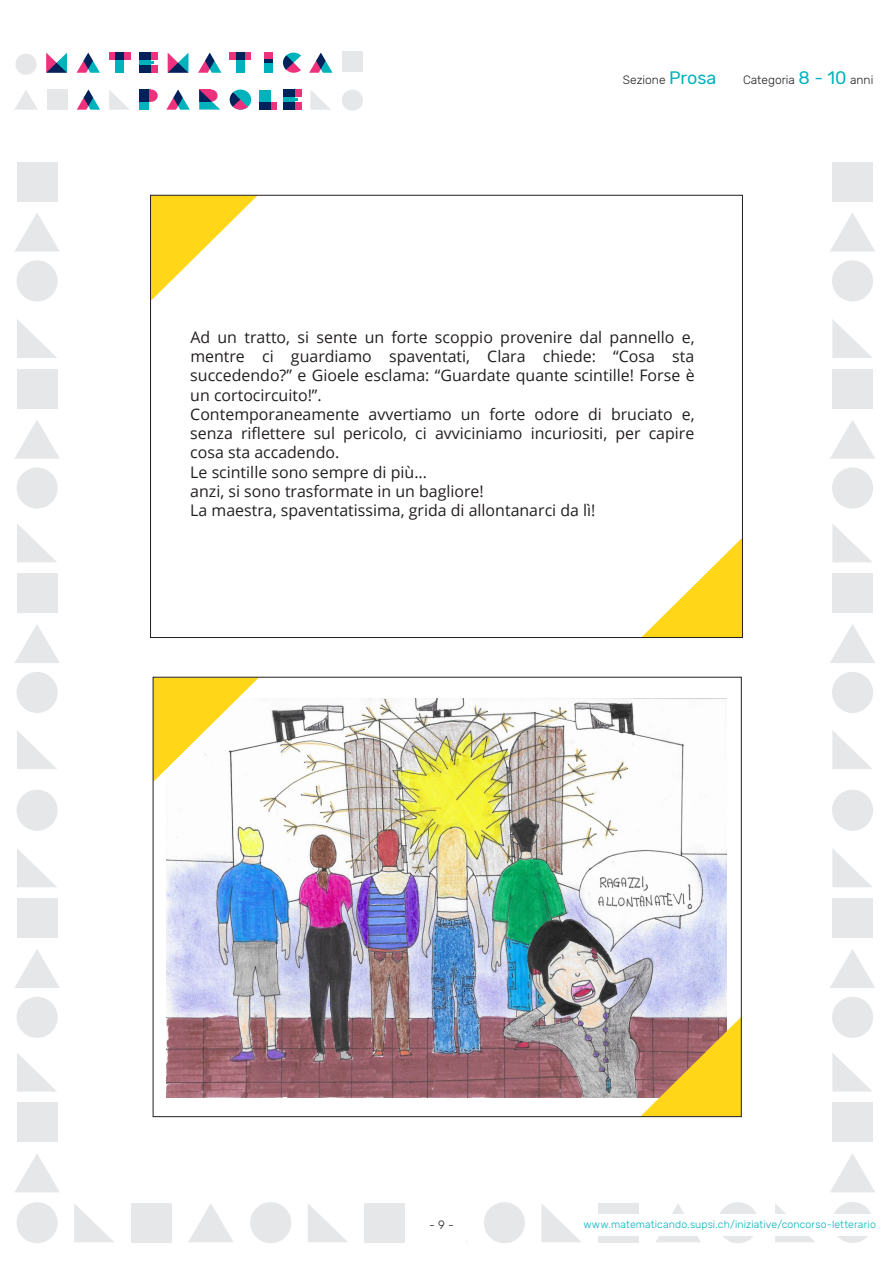
<style>
.page{position:relative;width:893px;height:1263px;background:#fff}
.page>*{position:absolute;margin:0;border:0;box-sizing:border-box;transform-origin:0 0}
.t1{font:15.9px/19.2px "Open Sans";color:#231f20}
.t2{font:300 12px "Rubik";color:#231f20}
.t3{font:300 10.5px "Rubik";letter-spacing:.01em;color:#00b2bc}
.s1{font-weight:400;font-size:18px;color:#00b2bc}
</style>
<div class="page">
<div style="left:250px;top:1202px;width:41px;height:41px;background:#e6e7e9;border-radius:50%"></div>
<div style="left:484px;top:1202px;width:41px;height:41px;background:#e6e7e9;border-radius:50%"></div>
<svg style="left:308px;top:1204px;width:40px;height:38px"></svg>
<svg style="left:541px;top:1204px;width:40px;height:38px"></svg>
<div style="left:365px;top:1203px;width:40px;height:39px;background:#e6e7e9"></div>
<div style="left:15px;top:54px;width:22px;height:21px;background:#e6e7e9;border-radius:50%"></div>
<svg style="left:77px;top:90px;width:23px;height:20px"></svg>
<div style="left:342px;top:51px;width:21px;height:20px;background:#e6e7e9"></div>
<div style="left:342px;top:90px;width:21px;height:21px;background:#e6e7e9;border-radius:50%"></div>
<div style="left:47px;top:90px;width:21px;height:20px;background:#e6e7e9"></div>
<svg style="left:46px;top:53px;width:21px;height:20px"></svg>
<svg style="left:77px;top:53px;width:23px;height:20px"></svg>
<div style="left:116px;top:53px;width:8px;height:20px;background:#00b2bc"></div>
<svg style="left:109px;top:53px;width:22px;height:7px"></svg>
<div style="left:283px;top:90px;width:11px;height:20px;background:#00b2bc"></div>
<svg style="left:283px;top:90px;width:18px;height:7px"></svg>
<svg style="left:283px;top:102px;width:18px;height:8px"></svg>
<svg style="left:283px;top:53px;width:18px;height:20px"></svg>
<div style="left:259px;top:102px;width:18px;height:8px;background:#ee317c"></div>
<svg style="left:259px;top:90px;width:12px;height:20px"></svg>
<div style="left:264px;top:53px;width:9px;height:10px;background:#ee317c"></div>
<svg style="left:264px;top:59px;width:9px;height:14px"></svg>
<svg style="left:109px;top:90px;width:21px;height:20px"></svg>
<svg style="left:309px;top:53px;width:24px;height:20px"></svg>
<svg style="left:310px;top:90px;width:21px;height:20px"></svg>
<svg style="left:15px;top:90px;width:23px;height:20px"></svg>
<svg style="left:168px;top:53px;width:20px;height:20px"></svg>
<svg style="left:166px;top:90px;width:24px;height:20px"></svg>
<div style="left:140px;top:53px;width:11px;height:20px;background:#00b2bc"></div>
<svg style="left:140px;top:53px;width:18px;height:7px"></svg>
<svg style="left:140px;top:65px;width:18px;height:8px"></svg>
<div style="left:145px;top:90px;width:13px;height:12px;background:#ee317c;border-radius:50%"></div>
<svg style="left:139px;top:90px;width:10px;height:20px"></svg>
<svg style="left:198px;top:53px;width:23px;height:20px"></svg>
<svg style="left:199px;top:90px;width:21px;height:20px"></svg>
<div style="left:236px;top:53px;width:9px;height:20px;background:#00b2bc"></div>
<svg style="left:230px;top:53px;width:21px;height:7px"></svg>
<div style="left:230px;top:90px;width:21px;height:20px;background:#00b2bc;border-radius:50%"></div>
<svg style="left:230px;top:92px;width:18px;height:18px"></svg>
<div style="left:17px;top:162px;width:40px;height:39px;background:#e6e7e9"></div>
<svg style="left:15px;top:213px;width:45px;height:39px"></svg>
<div style="left:17px;top:260px;width:41px;height:41px;background:#e6e7e9;border-radius:50%"></div>
<svg style="left:17px;top:319px;width:40px;height:39px"></svg>
<div style="left:17px;top:369px;width:40px;height:39px;background:#e6e7e9"></div>
<svg style="left:15px;top:420px;width:45px;height:39px"></svg>
<div style="left:17px;top:467px;width:41px;height:42px;background:#e6e7e9;border-radius:50%"></div>
<svg style="left:17px;top:524px;width:40px;height:38px"></svg>
<div style="left:17px;top:573px;width:40px;height:40px;background:#e6e7e9"></div>
<svg style="left:15px;top:625px;width:45px;height:38px"></svg>
<div style="left:17px;top:672px;width:41px;height:41px;background:#e6e7e9;border-radius:50%"></div>
<svg style="left:17px;top:731px;width:40px;height:38px"></svg>
<div style="left:17px;top:790px;width:41px;height:41px;background:#e6e7e9;border-radius:50%"></div>
<svg style="left:17px;top:849px;width:40px;height:38px"></svg>
<div style="left:17px;top:898px;width:40px;height:40px;background:#e6e7e9"></div>
<svg style="left:14px;top:949px;width:46px;height:39px"></svg>
<div style="left:17px;top:997px;width:41px;height:41px;background:#e6e7e9;border-radius:50%"></div>
<svg style="left:17px;top:1053px;width:40px;height:39px"></svg>
<div style="left:17px;top:1103px;width:40px;height:39px;background:#e6e7e9"></div>
<svg style="left:15px;top:1154px;width:45px;height:38px"></svg>
<div style="left:17px;top:1202px;width:41px;height:41px;background:#e6e7e9;border-radius:50%"></div>
<div style="left:832px;top:162px;width:41px;height:39px;background:#e6e7e9"></div>
<svg style="left:830px;top:213px;width:45px;height:39px"></svg>
<div style="left:832px;top:260px;width:41px;height:41px;background:#e6e7e9;border-radius:50%"></div>
<svg style="left:832px;top:319px;width:40px;height:39px"></svg>
<div style="left:832px;top:369px;width:41px;height:39px;background:#e6e7e9"></div>
<svg style="left:830px;top:420px;width:45px;height:39px"></svg>
<div style="left:832px;top:467px;width:41px;height:42px;background:#e6e7e9;border-radius:50%"></div>
<svg style="left:832px;top:524px;width:40px;height:38px"></svg>
<div style="left:832px;top:573px;width:41px;height:40px;background:#e6e7e9"></div>
<svg style="left:830px;top:624px;width:45px;height:39px"></svg>
<div style="left:832px;top:672px;width:41px;height:41px;background:#e6e7e9;border-radius:50%"></div>
<svg style="left:832px;top:730px;width:40px;height:39px"></svg>
<div style="left:832px;top:790px;width:41px;height:41px;background:#e6e7e9;border-radius:50%"></div>
<svg style="left:832px;top:849px;width:40px;height:38px"></svg>
<div style="left:832px;top:898px;width:41px;height:40px;background:#e6e7e9"></div>
<svg style="left:830px;top:949px;width:45px;height:39px"></svg>
<div style="left:832px;top:997px;width:41px;height:41px;background:#e6e7e9;border-radius:50%"></div>
<svg style="left:832px;top:1053px;width:40px;height:39px"></svg>
<div style="left:832px;top:1103px;width:41px;height:39px;background:#e6e7e9"></div>
<svg style="left:830px;top:1154px;width:45px;height:38px"></svg>
<div style="left:832px;top:1202px;width:41px;height:41px;background:#e6e7e9;border-radius:50%"></div>
<svg style="left:74px;top:1204px;width:40px;height:38px"></svg>
<div style="left:131px;top:1203px;width:41px;height:39px;background:#e6e7e9"></div>
<svg style="left:188px;top:1204px;width:45px;height:38px"></svg>
<div style="left:717px;top:1202px;width:42px;height:41px;background:#e6e7e9;border-radius:50%"></div>
<svg style="left:775px;top:1204px;width:40px;height:38px"></svg>
<div style="left:598px;top:1203px;width:41px;height:39px;background:#e6e7e9"></div>
<svg style="left:656px;top:1204px;width:45px;height:38px"></svg>
<div style="left:578px;top:1214px;width:298px;height:22px;background:#fff"></div>
<svg style="left:152px;top:197px;width:104px;height:103px"></svg>
<svg style="left:643px;top:539px;width:98px;height:97px"></svg>
<img style="left:167px;top:699px;width:559px;height:398px">
<svg style="left:155px;top:679px;width:104px;height:103px"></svg>
<svg style="left:640px;top:1017px;width:99px;height:98px;background:#cc9d47"></svg>
<p class="t2" style="left:623px;top:73px;width:95px">Sezione <span class="s1">Prosa</span></p>
<p class="t2" style="left:743px;top:73px;width:132px">Categoria <span class="s1">8 - 10</span> anni</p>
<p class="t1" style="left:190px;top:327px;width:506px">Ad un tratto, si sente un forte scoppio provenire dal pannello e, mentre ci guardiamo spaventati, Clara chiede: “Cosa sta succedendo?” e Gioele esclama: “Guardate quante scintille! Forse è un cortocircuito!”.<br>Contemporaneamente avvertiamo un forte odore di bruciato e, senza riflettere sul pericolo, ci avviciniamo incuriositi, per capire cosa sta accadendo.<br>Le scintille sono sempre di più...<br>anzi, si sono trasformate in un bagliore!<br>La maestra, spaventatissima, grida di allontanarci da lì!</p>
<p class="t2" style="left:429px;top:1218px;width:26px">- 9 -</p>
<p class="t3" style="left:583px;top:1218px;width:294px">www.matematicando.supsi.ch/iniziative/concorso-letterario</p>
</div>
